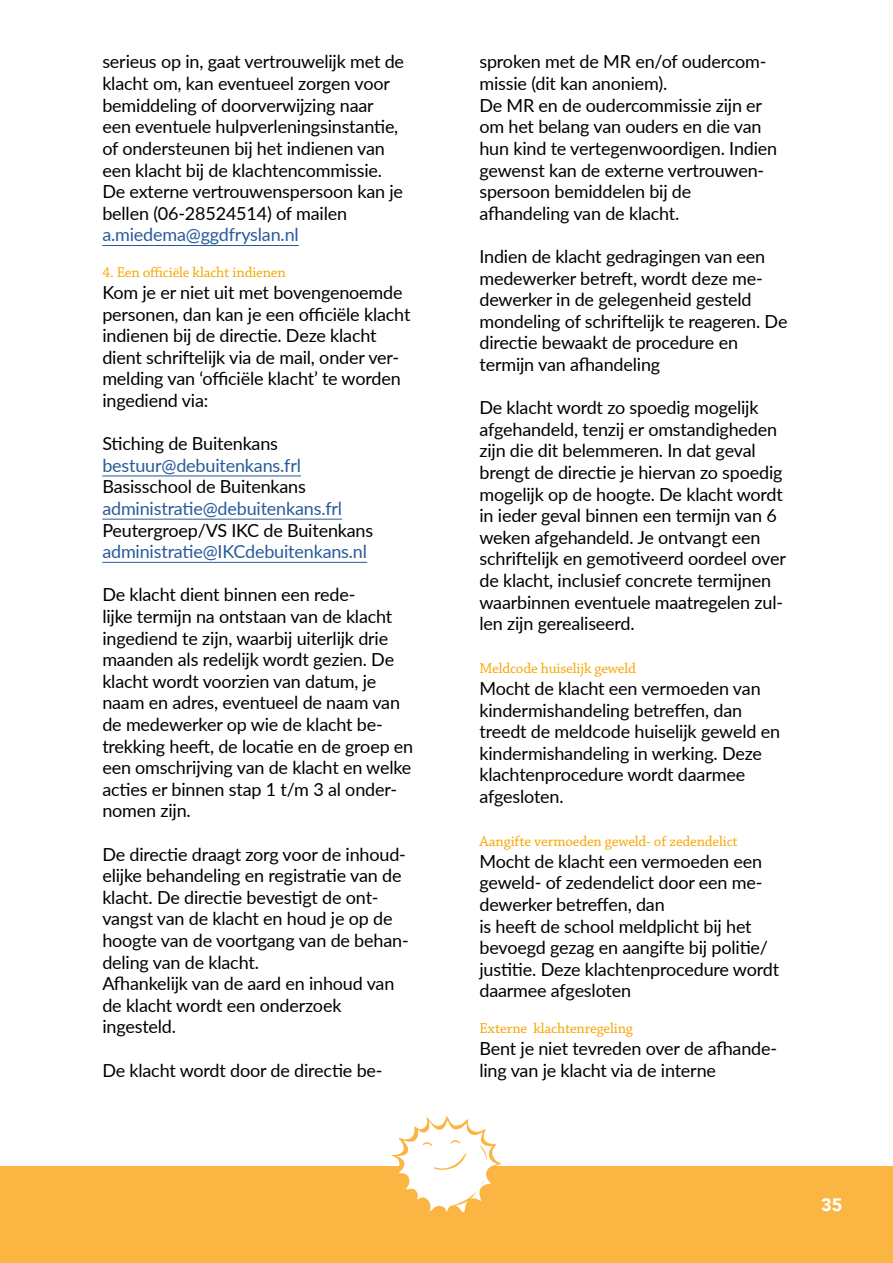
<style>
.page{position:relative;width:893px;height:1263px;background:#fff}
.page>*{position:absolute;margin:0;border:0;box-sizing:border-box;transform-origin:0 0}
.t1{font:18px/21.6px "Lato";letter-spacing:-.01em;color:#000}
.t2{font:18px "Lato";letter-spacing:-.01em;color:#275b9b}
.t3{font:900 18px "Avenir";color:#fff}
.t4{font:15px "Chaparral Pro";letter-spacing:-.01em;color:#f7a600}
</style>
<div class="page">
<div style="left:0;top:1166px;width:893px;height:97px;background:#fab542"></div>
<svg style="left:391px;top:1116px;width:110px;height:97px"></svg>
<hr style="left:102px;top:245px;width:197px;height:1px;background:#275b9b">
<hr style="left:102px;top:475px;width:199px;height:1px;background:#275b9b">
<hr style="left:102px;top:519px;width:240px;height:1px;background:#275b9b">
<hr style="left:102px;top:562px;width:265px;height:1px;background:#275b9b">
<p class="t1" style="left:102px;top:50px;width:303px">serieus op in, gaat vertrouwelijk met de klacht om, kan eventueel zorgen voor bemiddeling of doorverwijzing naar een eventuele hulpverleningsinstantie, of ondersteunen bij het indienen van een klacht bij de klachtencommissie.<br>De externe vertrouwenspersoon kan je bellen (06-28524514) of mailen</p>
<p class="t2" style="left:102px;top:222px;width:198px">a.miedema@ggdfryslan.nl</p>
<p class="t4" style="left:102px;top:264px;width:185px">4. Een officiële klacht indienen</p>
<p class="t1" style="left:102px;top:281px;width:310px">Kom je er niet uit met bovengenoemde personen, dan kan je een officiële klacht indienen bij de directie. Deze klacht dient schriftelijk via de mail, onder ver&shy;melding van ‘officiële klacht’ te worden ingediend via:</p>
<p class="t1" style="left:102px;top:432px;width:177px">Stiching de Buitenkans</p>
<p class="t2" style="left:102px;top:452px;width:200px">bestuur@debuitenkans.frl</p>
<p class="t1" style="left:102px;top:475px;width:205px">Basisschool de Buitenkans</p>
<p class="t2" style="left:102px;top:495px;width:241px">administratie@debuitenkans.frl</p>
<p class="t1" style="left:102px;top:518px;width:272px">Peutergroep/VS IKC de Buitenkans</p>
<p class="t2" style="left:102px;top:539px;width:266px">administratie@IKCdebuitenkans.nl</p>
<p class="t1" style="left:102px;top:583px;width:312px">De klacht dient binnen een rede-<br>lijke termijn na ontstaan van de klacht ingediend te zijn, waarbij uiterlijk drie maanden als redelijk wordt gezien. De klacht wordt voorzien van datum, je naam en adres, eventueel de naam van de medewerker op wie de klacht be&shy;trekking heeft, de locatie en de groep en een omschrijving van de klacht en welke acties er binnen stap 1 t/m 3 al onder&shy;nomen zijn.</p>
<p class="t1" style="left:102px;top:842px;width:308px">De directie draagt zorg voor de inhoud&shy;elijke behandeling en registratie van de klacht. De directie bevestigt de ont&shy;vangst van de klacht en houd je op de hoogte van de voortgang van de behan&shy;deling van de klacht.<br>Afhankelijk van de aard en inhoud van de klacht wordt een onderzoek ingesteld.</p>
<p class="t1" style="left:102px;top:1058px;width:282px">De klacht wordt door de directie be-</p>
<p class="t1" style="left:479px;top:50px;width:299px">sproken met de MR en/of oudercom&shy;missie (dit kan anoniem).<br>De MR en de oudercommissie zijn er om het belang van ouders en die van hun kind te vertegenwoordigen. Indien gewenst kan de externe vertrouwen&shy;spersoon bemiddelen bij de afhandeling van de klacht.</p>
<p class="t1" style="left:479px;top:245px;width:310px">Indien de klacht gedragingen van een medewerker betreft, wordt deze me&shy;dewerker in de gelegenheid gesteld mondeling of schriftelijk te reageren. De directie bewaakt de procedure en termijn van afhandeling</p>
<p class="t1" style="left:479px;top:396px;width:308px">De klacht wordt zo spoedig mogelijk afgehandeld, tenzij er omstandigheden zijn die dit belemmeren. In dat geval brengt de directie je hiervan zo spoedig mogelijk op de hoogte. De klacht wordt in ieder geval binnen een termijn van 6 weken afgehandeld. Je ontvangt een schriftelijk en gemotiveerd oordeel over de klacht, inclusief concrete termijnen waarbinnen eventuele maatregelen zul&shy;len zijn gerealiseerd.</p>
<p class="t4" style="left:479px;top:660px;width:158px">Meldcode huiselijk geweld</p>
<p class="t1" style="left:479px;top:677px;width:302px">Mocht de klacht een vermoeden van kindermishandeling betreffen, dan treedt de meldcode huiselijk geweld en kindermishandeling in werking. Deze klachtenprocedure wordt daarmee afgesloten.</p>
<p class="t4" style="left:479px;top:833px;width:260px">Aangifte vermoeden geweld- of zedendelict</p>
<p class="t1" style="left:479px;top:850px;width:301px">Mocht de klacht een vermoeden een geweld- of zedendelict door een me&shy;dewerker betreffen, dan<br>is heeft de school meldplicht bij het bevoegd gezag en aangifte bij politie/ justitie. Deze klachtenprocedure wordt daarmee afgesloten</p>
<p class="t4" style="left:479px;top:1020px;width:155px">Externe klachtenregeling</p>
<p class="t1" style="left:479px;top:1037px;width:299px">Bent je niet tevreden over de afhande&shy;ling van je klacht via de interne</p>
<p class="t3" style="left:821px;top:1189px;width:23px">35</p>
</div>
